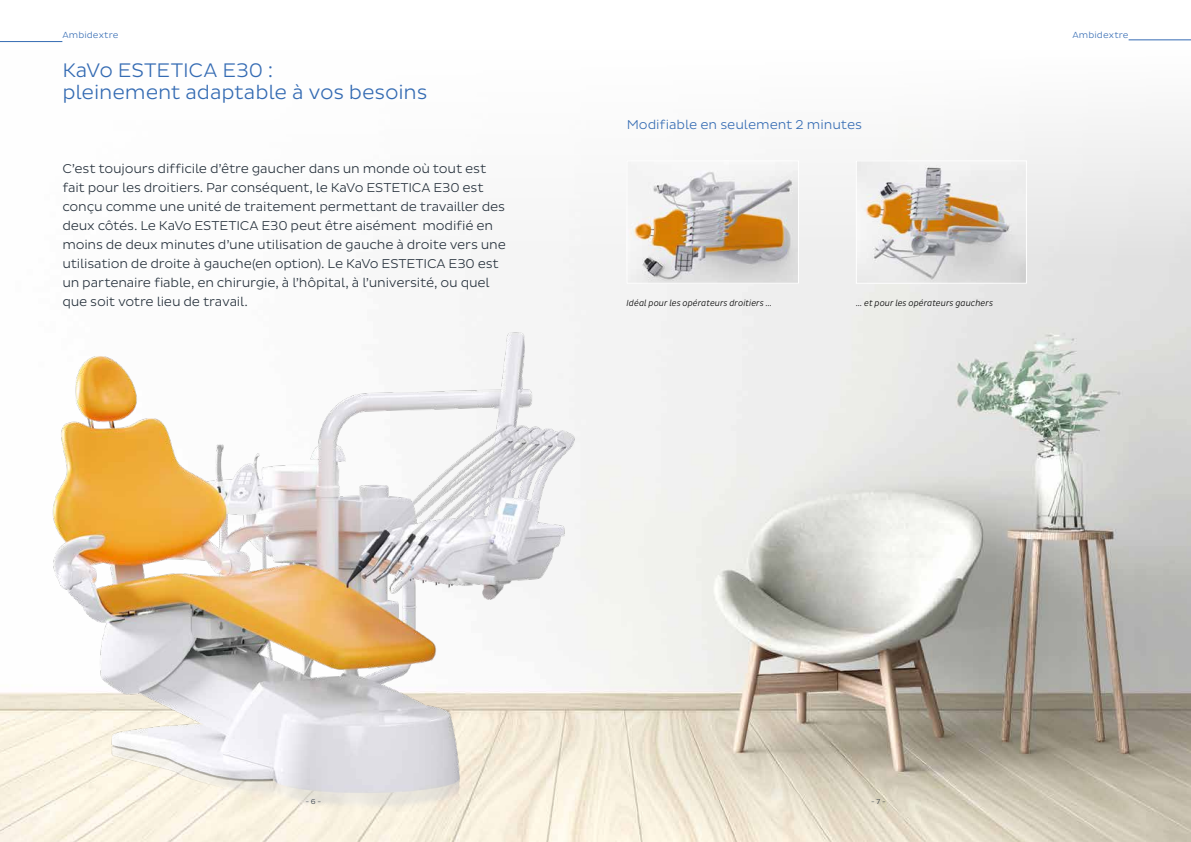
<style>
.page{position:relative;width:1191px;height:842px;background:#fff}
.page>*{position:absolute;margin:0;border:0;box-sizing:border-box;transform-origin:0 0}
.t1{font:300 20px/22px "Pluto Sans";letter-spacing:-.005em;color:#346bb3}
.t2{font:300 13px/19px "Pluto Sans";letter-spacing:-.015em;color:#25303b}
.t3{font:300 13px "Pluto Sans";letter-spacing:-.005em;color:#346bb3}
.t4{font:italic 300 9px "Pluto Sans Cond";letter-spacing:.01em;color:#000}
.t5{font:300 9px "Pluto Sans";letter-spacing:.01em;color:#346bb3}
.t6{font:300 7px "Pluto Sans";color:#25303b}
</style>
<div class="page">
<img style="left:563px;top:120px;width:628px;height:722px">
<hr style="left:0;top:41px;width:62px;height:1px;background:#346bb3">
<hr style="left:1128px;top:40px;width:63px;height:1px;background:#346bb3">
<img style="left:858px;top:163px;width:166px;height:118px">
<div style="left:856px;top:161px;width:170px;height:122px;border:1px solid #fff"></div>
<img style="left:628px;top:163px;width:168px;height:118px">
<div style="left:626px;top:161px;width:172px;height:122px;border:1px solid #fff"></div>
<img style="left:0;top:314px;width:595px;height:528px">
<p class="t5" style="left:62px;top:30px;width:58px">Ambidextre</p>
<p class="t5" style="left:1072px;top:30px;width:58px">Ambidextre</p>
<h1 class="t1" style="left:62px;top:60px;width:366px">KaVo ESTETICA E30 :<br>pleinement adaptable à vos besoins</h1>
<p class="t2" style="left:62px;top:159px;width:445px">C’est toujours difficile d’être gaucher dans un monde où tout est fait pour les droitiers. Par conséquent, le KaVo ESTETICA E30 est conçu comme une unité de traitement permettant de travailler des deux côtés. Le KaVo ESTETICA E30 peut être aisément modifié en moins de deux minutes d’une utilisation de gauche à droite vers une utilisation de droite à gauche(en option). Le KaVo ESTETICA E30 est un partenaire fiable, en chirurgie, à l’hôpital, à l’université, ou quel que soit votre lieu de travail.</p>
<p class="t3" style="left:626px;top:117px;width:237px">Modifiable en seulement 2 minutes</p>
<p class="t4" style="left:626px;top:298px;width:147px">Idéal pour les opérateurs droitiers ...</p>
<p class="t4" style="left:856px;top:298px;width:138px">... et pour les opérateurs gauchers</p>
<p class="t6" style="left:305px;top:798px;width:17px">- 6 -</p>
<p class="t6" style="left:871px;top:798px;width:16px">- 7 -</p>
</div>
